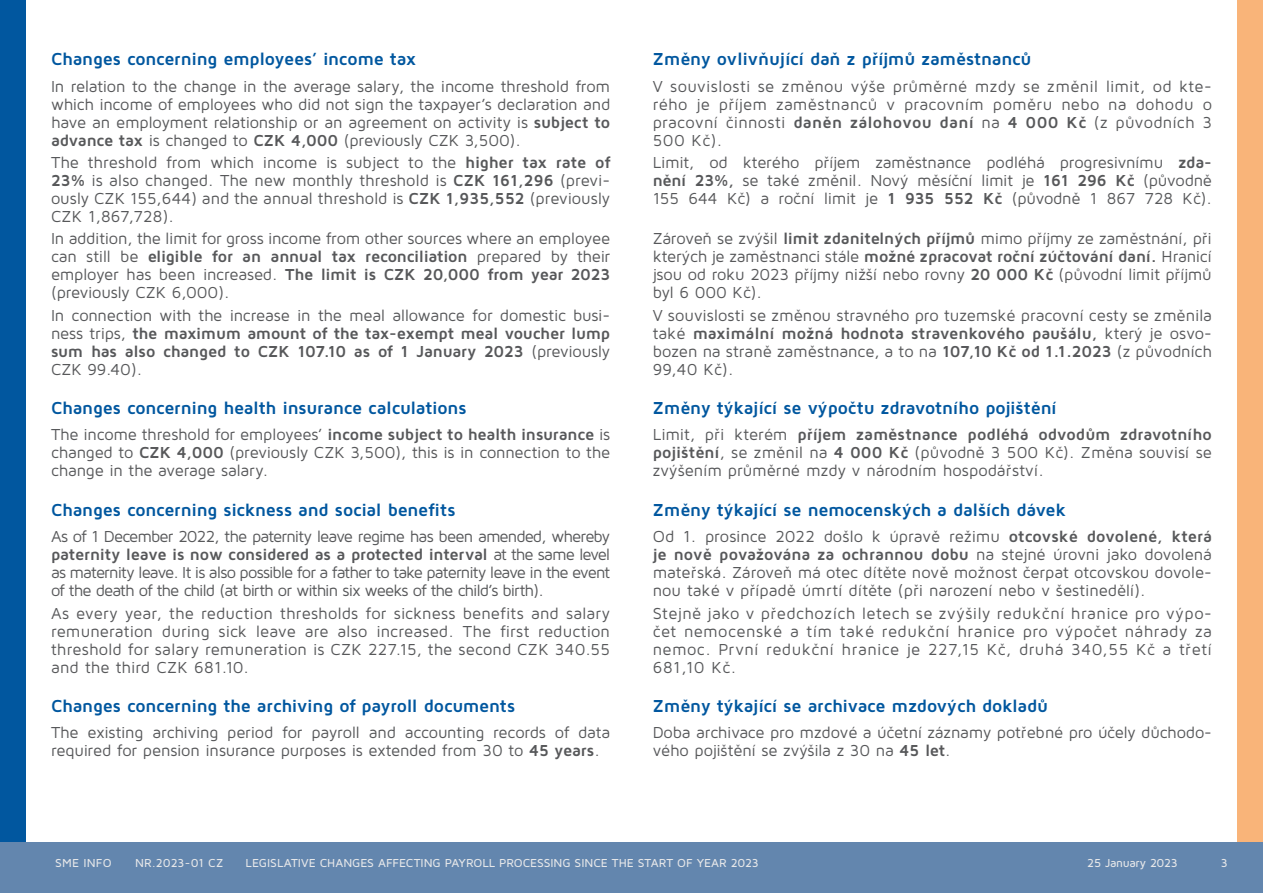
<style>
.page{position:relative;width:1263px;height:893px;background:#fff}
.page>*{position:absolute;margin:0;border:0;box-sizing:border-box;transform-origin:0 0}
.Heading_2{font:700 18px "Maven Pro";letter-spacing:-.015em;color:#01579f}
.Body_text{font:16.5px/18px "Maven Pro";letter-spacing:-.01em;color:#57585a;text-align:justify}
.t1{font:500 12px "Maven Pro";letter-spacing:-.005em;color:#e6e7e9}
.t2{font:500 12px "Maven Pro";letter-spacing:-.035em;color:#e6e7e9}
.s1{font-weight:700}
</style>
<div class="page">
<div style="left:0;top:842px;width:1263px;height:51px;background:#6386ae"></div>
<div style="left:0;top:0;width:26px;height:842px;background:#01579f"></div>
<div style="left:1237px;top:0;width:26px;height:842px;background:#f9b479"></div>
<p class="Heading_2" style="left:51px;top:48px;width:367px">Changes concerning employees’ income tax</p>
<p class="Body_text" style="left:51px;top:77px;width:561px">In relation to the change in the average salary, the income threshold from which income of employees who did not sign the taxpayer’s declaration and have an employment relationship or an agreement on activity is <span class="s1">subject to advance tax</span> is changed to <span class="s1">CZK 4,000</span> (previously CZK 3,500).</p>
<p class="Body_text" style="left:51px;top:153px;width:561px">The threshold from which income is subject to the <span class="s1">higher tax rate of 23%</span> is also changed. The new monthly threshold is <span class="s1">CZK 161,296</span> (previ&shy;ously CZK 155,644) and the annual threshold is <span class="s1">CZK 1,935,552</span> (previously CZK 1,867,728).</p>
<p class="Body_text" style="left:51px;top:229px;width:561px">In addition, the limit for gross income from other sources where an employee can still be <span class="s1">eligible for an annual tax reconciliation</span> prepared by their employer has been increased. <span class="s1">The limit is CZK 20,000 from year 2023 </span>(previously CZK 6,000).</p>
<p class="Body_text" style="left:51px;top:305px;width:561px">In connection with the increase in the meal allowance for domestic busi&shy;ness trips, <span class="s1">the maximum amount of the tax-exempt meal voucher lump sum has also changed to CZK 107.10 as of 1 January 2023</span> (previously CZK 99.40).</p>
<p class="Heading_2" style="left:51px;top:396px;width:417px">Changes concerning health insurance calculations</p>
<p class="Body_text" style="left:51px;top:425px;width:561px">The income threshold for employees’ <span class="s1">income subject to health insurance</span> is changed to <span class="s1">CZK 4,000</span> (previously CZK 3,500), this is in connection to the change in the average salary.</p>
<p class="Heading_2" style="left:51px;top:498px;width:406px">Changes concerning sickness and social benefits</p>
<p class="Body_text" style="left:51px;top:527px;width:561px">As of 1 December 2022, the paternity leave regime has been amended, whereby <span class="s1">paternity leave is now considered as a protected interval</span> at the same level as maternity leave. It is also possible for a father to take paternity leave in the event of the death of the child (at birth or within six weeks of the child’s birth).</p>
<p class="Body_text" style="left:51px;top:603px;width:561px">As every year, the reduction thresholds for sickness benefits and salary remuneration during sick leave are also increased. The first reduction threshold for salary remuneration is CZK 227.15, the second CZK 340.55 and the third CZK 681.10.</p>
<p class="Heading_2" style="left:51px;top:694px;width:466px">Changes concerning the archiving of payroll documents</p>
<p class="Body_text" style="left:51px;top:723px;width:561px">The existing archiving period for payroll and accounting records of data required for pension insurance purposes is extended from 30 to <span class="s1">45 years</span>.</p>
<p class="Heading_2" style="left:653px;top:48px;width:380px">Změny ovlivňující daň z příjmů zaměstnanců</p>
<p class="Body_text" style="left:653px;top:77px;width:561px">V souvislosti se změnou výše průměrné mzdy se změnil limit, od kte&shy;rého je příjem zaměstnanců v pracovním poměru nebo na dohodu o pracovní činnosti <span class="s1">daněn zálohovou daní</span> na <span class="s1">4 000 Kč</span> (z původních 3<br>500 Kč).</p>
<p class="Body_text" style="left:653px;top:153px;width:561px">Limit, od kterého příjem zaměstnance podléhá progresivnímu <span class="s1">zda&shy;nění 23%,</span> se také změnil. Nový měsíční limit je <span class="s1">161 296 Kč</span> (původně 155 644 Kč) a roční limit je <span class="s1">1 935 552 Kč</span> (původně 1 867 728 Kč).</p>
<p class="Body_text" style="left:653px;top:229px;width:561px">Zároveň se zvýšil <span class="s1">limit zdanitelných příjmů</span> mimo příjmy ze zaměstnání, při kterých je zaměstnanci stále <span class="s1">možné zpracovat roční zúčtování daní.</span> Hranicí jsou od roku 2023 příjmy nižší nebo rovny <span class="s1">20 000 Kč</span> (původní limit příjmů byl 6 000 Kč).</p>
<p class="Body_text" style="left:653px;top:305px;width:561px">V souvislosti se změnou stravného pro tuzemské pracovní cesty se změnila také <span class="s1">maximální možná hodnota stravenkového paušálu,</span> který je osvo&shy;bozen na straně zaměstnance, a to na <span class="s1">107,10 Kč od 1.1.2023</span> (z původních 99,40 Kč).</p>
<p class="Heading_2" style="left:653px;top:396px;width:406px">Změny týkající se výpočtu zdravotního pojištění</p>
<p class="Body_text" style="left:653px;top:425px;width:561px">Limit, při kterém <span class="s1">příjem zaměstnance podléhá odvodům zdravotního pojištění</span>, se změnil na <span class="s1">4 000 Kč</span> (původně 3 500 Kč). Změna souvisí se zvýšením průměrné mzdy v národním hospodářství.</p>
<p class="Heading_2" style="left:653px;top:498px;width:415px">Změny týkající se nemocenských a dalších dávek</p>
<p class="Body_text" style="left:653px;top:527px;width:561px">Od 1. prosince 2022 došlo k úpravě režimu <span class="s1">otcovské dovolené, která je nově považována za ochrannou dobu</span> na stejné úrovni jako dovolená mateřská. Zároveň má otec dítěte nově možnost čerpat otcovskou dovole&shy;nou také v případě úmrtí dítěte (při narození nebo v šestinedělí).</p>
<p class="Body_text" style="left:653px;top:603px;width:561px">Stejně jako v předchozích letech se zvýšily redukční hranice pro výpo&shy;čet nemocenské a tím také redukční hranice pro výpočet náhrady za nemoc. První redukční hranice je 227,15 Kč, druhá 340,55 Kč a třetí 681,10 Kč.</p>
<p class="Heading_2" style="left:653px;top:694px;width:397px">Změny týkající se archivace mzdových dokladů</p>
<p class="Body_text" style="left:653px;top:723px;width:561px">Doba archivace pro mzdové a účetní záznamy potřebné pro účely důchodo&shy;vého pojištění se zvýšila z 30 na <span class="s1">45 let</span>.</p>
<p class="t1" style="left:55px;top:856px;width:58px">SME INFO</p>
<p class="t1" style="left:135px;top:856px;width:90px">NR.2023-01 CZ</p>
<p class="t1" style="left:246px;top:856px;width:236px">LEGISLATIVE CHANGES AFFECTING PAYROLL</p>
<p class="t1" style="left:499px;top:856px;width:38px">PROCESSIN</p>
<p class="t1" style="left:562px;top:856px;width:198px">G SINCE THE START OF YEAR 2023</p>
<p class="t2" style="left:1087px;top:856px;width:92px">25 JANUARY 2023</p>
<p class="t1" style="left:1221px;top:856px;width:8px">3</p>
</div>
